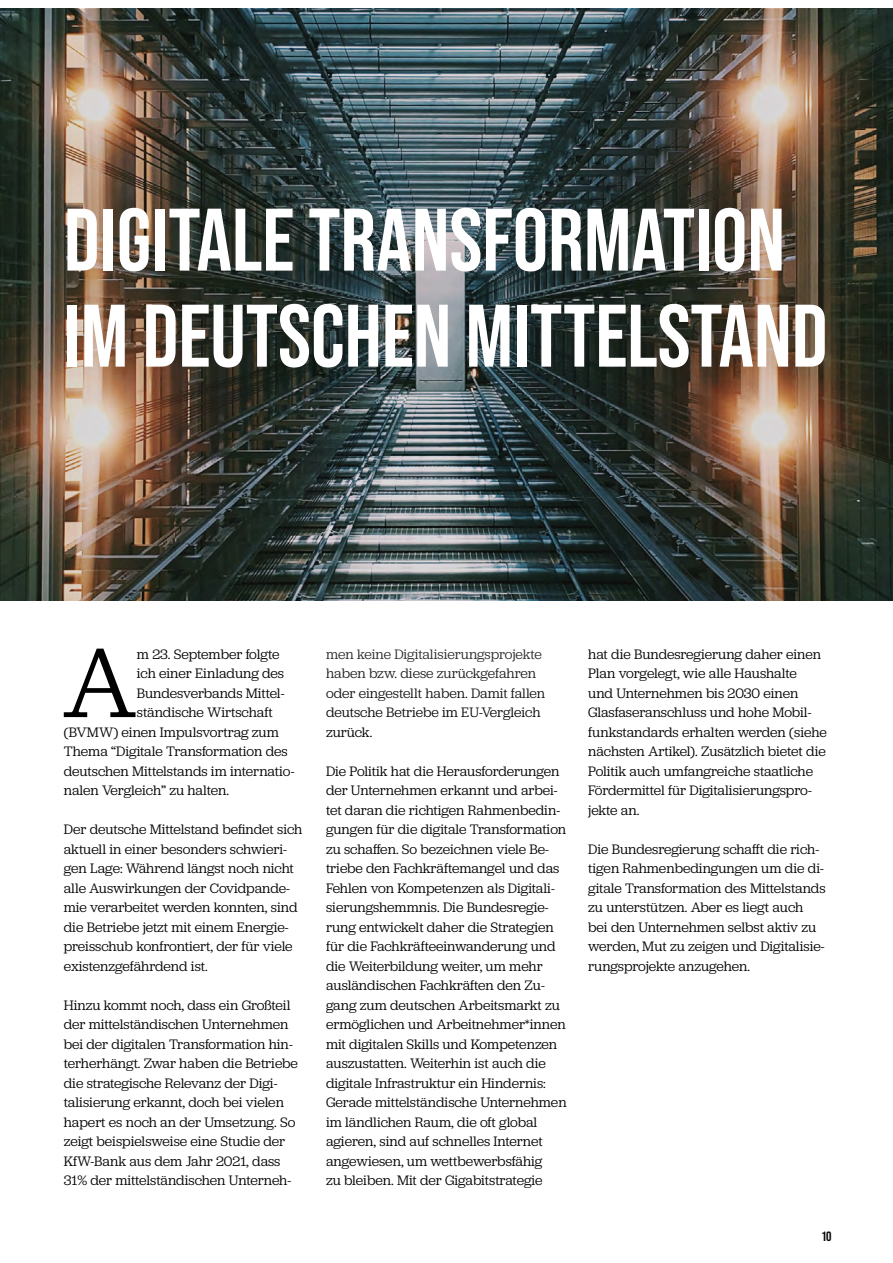
<style>
.page{position:relative;width:893px;height:1263px;background:#fff}
.page>*{position:absolute;margin:0;border:0;box-sizing:border-box;transform-origin:0 0}
.t1{font:102.3px "Jubilat";color:#000}
.t2{font:700 88.5px/96px "Bebas Neue Pro";color:#fff}
.t3{font:14.25px/19.5px "Jubilat";color:#000}
.t4{font:700 13.5px "Bebas Neue Pro";color:#020203}
</style>
<div class="page">
<img style="left:0;top:9px;width:893px;height:591px">
<h2 class="t2" style="left:64px;top:191px;width:765px">DIGITALE TRANSFORMATION<br>IM DEUTSCHEN MITTELSTAND</h2>
<h1 class="t1" style="left:63px;top:619px;width:76px">A</h1>
<p class="t3" style="left:137px;top:644px;width:144px">m 23. September folgte</p>
<p class="t3" style="left:137px;top:663px;width:149px">ich einer Einladung des</p>
<p class="t3" style="left:137px;top:683px;width:149px">Bundesverbands Mittel-</p>
<p class="t3" style="left:137px;top:702px;width:137px">ständische Wirtschaft</p>
<p class="t3" style="left:64px;top:721px;width:217px">(BVMW) einen Impulsvortrag zum</p>
<p class="t3" style="left:64px;top:741px;width:225px">Thema “Digitale Transformation des</p>
<p class="t3" style="left:64px;top:760px;width:232px">deutschen Mittelstands im internatio-</p>
<p class="t3" style="left:64px;top:780px;width:167px">nalen Vergleich” zu halten.</p>
<p class="t3" style="left:64px;top:819px;width:240px">Der deutsche Mittelstand befindet sich aktuell in einer besonders schwieri&shy;gen Lage: Während längst noch nicht alle Auswirkungen der Covidpande&shy;mie verarbeitet werden konnten, sind die Betriebe jetzt mit einem Energie&shy;preisschub konfrontiert, der für viele existenzgefährdend ist.</p>
<p class="t3" style="left:64px;top:994px;width:236px">Hinzu kommt noch, dass ein Großteil der mittelständischen Unternehmen bei der digitalen Transformation hin&shy;terherhängt. Zwar haben die Betriebe die strategische Relevanz der Digi&shy;talisierung erkannt, doch bei vielen hapert es noch an der Umsetzung. So zeigt beispielsweise eine Studie der KfW-Bank aus dem Jahr 2021, dass 31% der mittelständischen Unterneh-</p>
<p class="t3" style="left:326px;top:644px;width:221px">men keine Digitalisierungsprojekte haben bzw. diese zurückgefahren oder eingestellt haben. Damit fallen deutsche Betriebe im EU-Vergleich zurück.</p>
<p class="t3" style="left:326px;top:760px;width:242px">Die Politik hat die Herausforderungen der Unternehmen erkannt und arbei&shy;tet daran die richtigen Rahmenbedin&shy;gungen für die digitale Transformation zu schaffen. So bezeichnen viele Be&shy;triebe den Fachkräftemangel und das Fehlen von Kompetenzen als Digitali&shy;sierungshemmnis. Die Bundesregie&shy;rung entwickelt daher die Strategien für die Fachkräfteeinwanderung und die Weiterbildung weiter, um mehr ausländischen Fachkräften den Zu&shy;gang zum deutschen Arbeitsmarkt zu ermöglichen und Arbeitnehmer*innen mit digitalen Skills und Kompetenzen auszustatten. Weiterhin ist auch die digitale Infrastruktur ein Hindernis:<br>Gerade mittelständische Unternehmen im ländlichen Raum, die oft global agieren, sind auf schnelles Internet angewiesen, um wettbewerbsfähig<br>zu bleiben. Mit der Gigabitstrategie</p>
<p class="t3" style="left:588px;top:644px;width:240px">hat die Bundesregierung daher einen Plan vorgelegt, wie alle Haushalte<br>und Unternehmen bis 2030 einen Glasfaseranschluss und hohe Mobil&shy;funkstandards erhalten werden (siehe nächsten Artikel). Zusätzlich bietet die Politik auch umfangreiche staatliche Fördermittel für Digitalisierungspro&shy;jekte an.</p>
<p class="t3" style="left:588px;top:838px;width:239px">Die Bundesregierung schafft die rich&shy;tigen Rahmenbedingungen um die di&shy;gitale Transformation des Mittelstands zu unterstützen. Aber es liegt auch bei den Unternehmen selbst aktiv zu werden, Mut zu zeigen und Digitalisie&shy;rungsprojekte anzugehen.</p>
<p class="t4" style="left:822px;top:1228px;width:11px">10</p>
</div>
